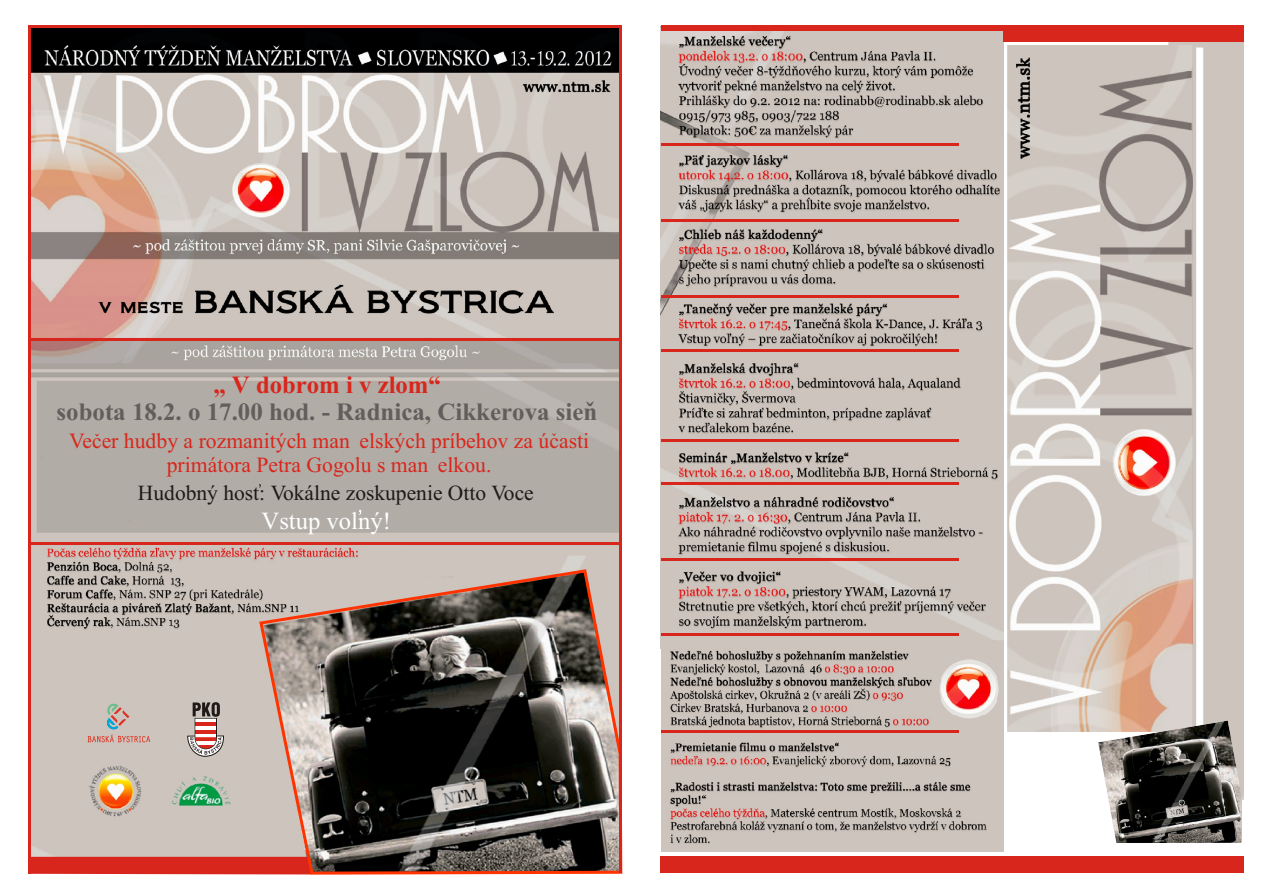
<style>
.page{position:relative;width:1263px;height:894px;background:#fff}
.page>*{position:absolute;margin:0;border:0;box-sizing:border-box;transform-origin:0 0}
.t1{font:700 24.9px "Times New Roman";color:#615e5c}
.t2{font:700 24.75px "Times New Roman";color:#d9261c}
.t3{font:24.6px "Times New Roman";color:#fff}
.t4{font:21.75px/24px "Times New Roman";color:#d9261c;text-align:center}
.t5{font:21.45px "Times New Roman";color:#1f1a17}
</style>
<div class="page">
<img style="left:31px;top:28px;width:588px;height:336px">
<div style="left:31px;top:556px;width:588px;height:301px;background:#cdc4bd"></div>
<svg style="left:88px;top:735px;width:62px;height:8px"></svg>
<svg style="left:107px;top:704px;width:22px;height:25px"></svg>
<svg style="left:187px;top:702px;width:37px;height:55px"></svg>
<img style="left:661px;top:31px;width:343px;height:609px">
<img style="left:661px;top:640px;width:343px;height:212px">
<div style="left:1168px;top:42px;width:75px;height:757px;background:#cdc4bd"></div>
<div style="left:660px;top:856px;width:583px;height:17px;background:#d9261c"></div>
<div style="left:1003px;top:25px;width:240px;height:17px;background:#d9261c"></div>
<div style="left:31px;top:857px;width:226px;height:17px;background:#d9261c"></div>
<div style="left:940px;top:659px;width:59px;height:59px;background:#e6e3e0;border-radius:50%"></div>
<img style="left:942px;top:663px;width:54px;height:51px">
<img style="left:1007px;top:45px;width:185px;height:686px">
<svg style="left:257px;top:568px;width:366px;height:307px;background:#615752"></svg>
<div style="left:1197px;top:48px;width:6px;height:711px;background:#fff"></div>
<div style="left:661px;top:25px;width:583px;height:6px;background:#d9261c"></div>
<hr style="left:661px;top:144px;width:297px;height:2px;background:#d9261c">
<hr style="left:661px;top:220px;width:297px;height:2px;background:#d9261c">
<hr style="left:661px;top:295px;width:297px;height:2px;background:#d9261c">
<hr style="left:661px;top:349px;width:297px;height:2px;background:#d9261c">
<hr style="left:661px;top:439px;width:297px;height:2px;background:#d9261c">
<hr style="left:661px;top:482px;width:297px;height:3px;background:#d9261c">
<hr style="left:661px;top:558px;width:297px;height:2px;background:#d9261c">
<hr style="left:661px;top:634px;width:297px;height:2px;background:#d9261c">
<hr style="left:661px;top:731px;width:297px;height:2px;background:#d9261c">
<img style="left:1098px;top:721px;width:144px;height:122px">
<img style="left:31px;top:364px;width:588px;height:192px">
<img style="left:41px;top:544px;width:362px;height:90px">
<hr style="left:31px;top:542px;width:589px;height:2px;background:#d9261c">
<hr style="left:29px;top:339px;width:592px;height:2px;background:#d9261c">
<hr style="left:29px;top:26px;width:592px;height:2px;background:#d9261c">
<img style="left:31px;top:372px;width:588px;height:170px">
<hr style="left:29px;top:26px;width:2px;height:848px;background:#d9261c">
<hr style="left:619px;top:26px;width:3px;height:847px;background:#d9261c">
<svg style="left:586px;top:402px;width:8px;height:4px"></svg>
<svg style="left:552px;top:433px;width:4px;height:3px"></svg>
<p class="t2" style="left:213px;top:376px;width:229px">„ V dobrom i v zlom“</p>
<p class="t1" style="left:57px;top:403px;width:542px">sobota 18.2. o 17.00 hod. - Radnica, Cikkerova sien</p>
<p class="t4" style="left:69px;top:431px;width:522px">Vecer hudby a rozmanitých manželských príbehov za úcasti primátora Petra Gogolu s manželkou.</p>
<p class="t3" style="left:262px;top:512px;width:131px">Vstup volný!</p>
<p class="t5" style="left:138px;top:485px;width:397px">Hudobný host: Vokálne zoskupenie Otto Voce</p>
</div>
